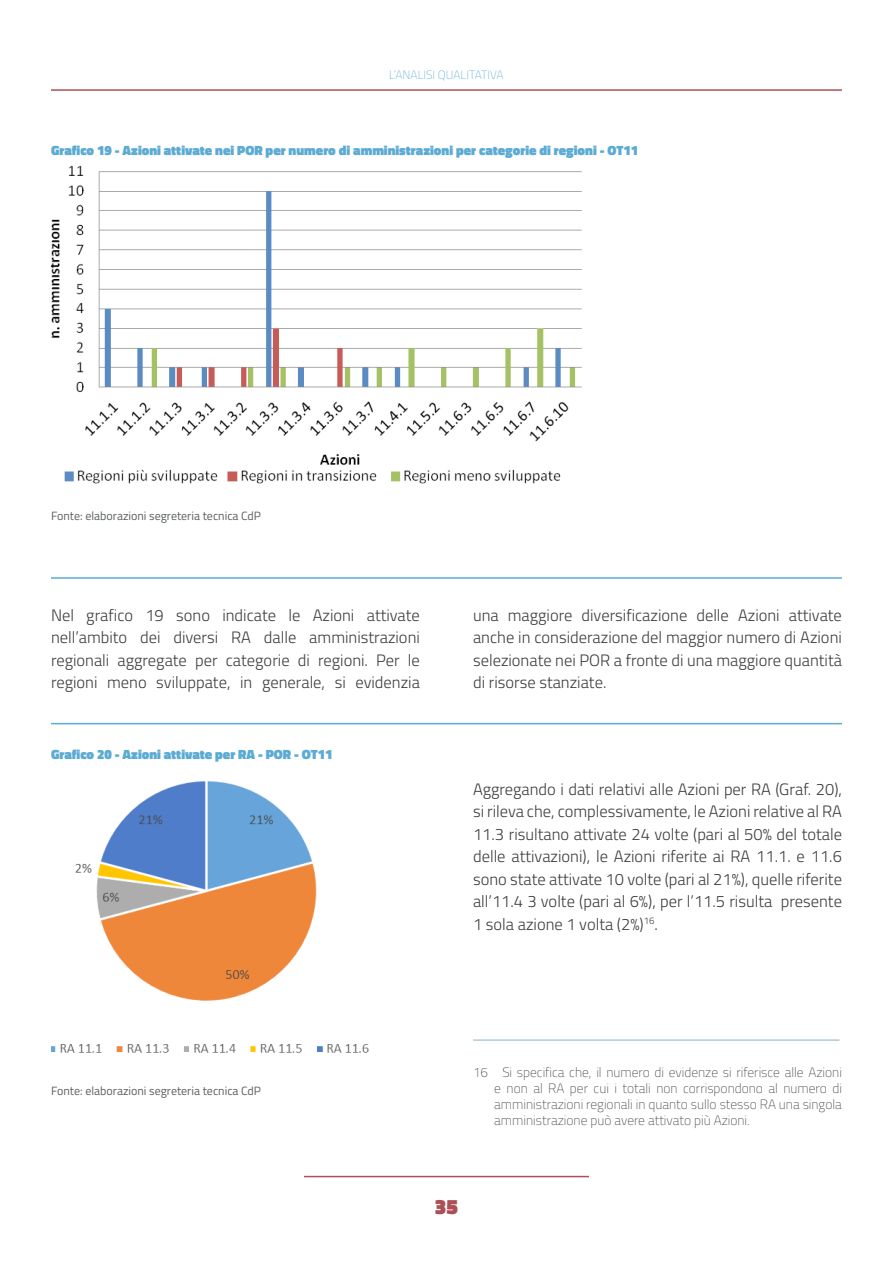
<style>
.page{position:relative;width:893px;height:1263px;background:#fff}
.page>*{position:absolute;margin:0;border:0;box-sizing:border-box;transform-origin:0 0}
.t1{font:900 21px "Titillium";color:#ad4f57}
.t2{font:300 16.5px/22.5px "Titillium";color:#3d3d3c;text-align:justify}
.t3{font:100 13.5px/16.2px "Titillium";color:#3d3d3c;text-align:justify}
.t4{font:900 13.5px "Titillium";color:#5cabd4}
.t5{font:12px "Titillium";color:#5c6063}
.t6{font:100 12px "Titillium";color:#5cabd4}
</style>
<div class="page">
<hr style="left:51px;top:577px;width:791px;height:2px;background:#5cabd4">
<hr style="left:51px;top:723px;width:791px;height:1px;background:#5cabd4">
<img style="left:51px;top:165px;width:531px;height:319px">
<img style="left:51px;top:780px;width:318px;height:273px">
<hr style="left:473px;top:1039px;width:366px;height:2px;background:#aecbd8">
<hr style="left:51px;top:89px;width:791px;height:2px;background:#ad5056">
<hr style="left:304px;top:1176px;width:285px;height:1px;background:#ad5056">
<p class="t6" style="left:389px;top:66px;width:116px">L’ANALISI QUALITATIVA</p>
<p class="t4" style="left:51px;top:140px;width:589px">Grafico 19 - Azioni attivate nei POR per numero di amministrazioni per categorie di regioni - OT11</p>
<p class="t5" style="left:51px;top:507px;width:212px">Fonte: elaborazioni segreteria tecnica CdP</p>
<p class="t2" style="left:51px;top:603px;width:370px">Nel grafico 19 sono indicate le Azioni attivate nell’ambito dei diversi RA dalle amministrazioni regionali aggregate per categorie di regioni. Per le regioni meno sviluppate, in generale, si evidenzia</p>
<p class="t2" style="left:473px;top:603px;width:370px">una maggiore diversificazione delle Azioni attivate anche in considerazione del maggior numero di Azioni selezionate nei POR a fronte di una maggiore quantità di risorse stanziate.</p>
<p class="t4" style="left:51px;top:744px;width:283px">Grafico 20 - Azioni attivate per RA - POR - OT11</p>
<p class="t5" style="left:51px;top:1082px;width:212px">Fonte: elaborazioni segreteria tecnica CdP</p>
<p class="t2" style="left:473px;top:777px;width:370px">Aggregando i dati relativi alle Azioni per RA (Graf. 20), si rileva che, complessivamente, le Azioni relative al RA 11.3 risultano attivate 24 volte (pari al 50% del totale delle attivazioni), le Azioni riferite ai RA 11.1. e 11.6 sono state attivate 10 volte (pari al 21%), quelle riferite all’11.4 3 volte (pari al 6%), per l’11.5 risulta presente 1 sola azione 1 volta (2%)<sup>16</sup>.</p>
<p class="t3" style="left:494px;top:1063px;width:349px;text-indent:-21px">16 Si specifica che, il numero di evidenze si riferisce alle Azioni e non al RA per cui i totali non corrispondono al numero di amministrazioni regionali in quanto sullo stesso RA una singola amministrazione può avere attivato più Azioni.</p>
<p class="t1" style="left:435px;top:1191px;width:25px">35</p>
</div>
